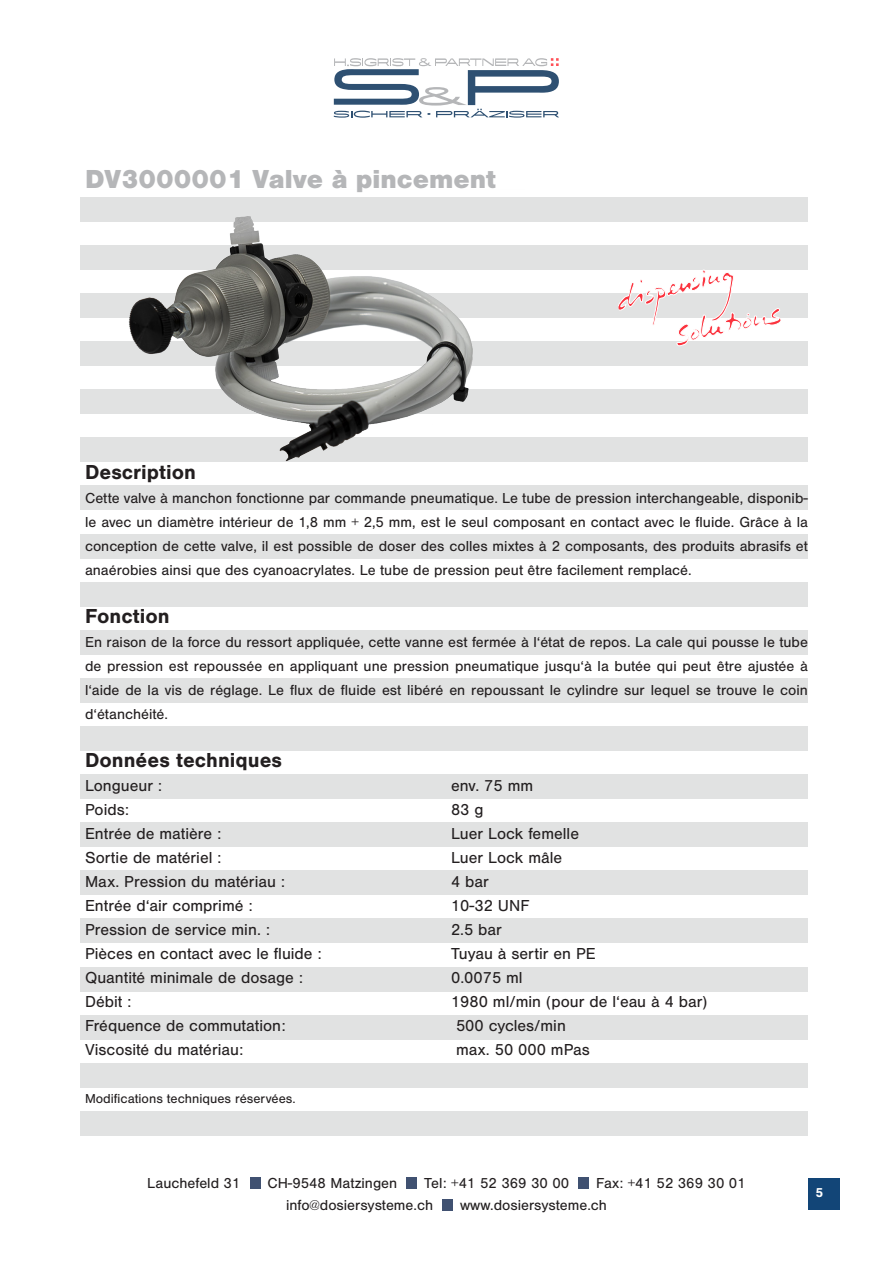
<style>
.page{position:relative;width:893px;height:1263px;background:#fff}
.page>*{position:absolute;margin:0;border:0;box-sizing:border-box;transform-origin:0 0}
.t1{font:900 27px "Nimbus San";color:#b5b6b8}
.t2{font:700 21px "Nimbus San";color:#231f20}
.t3{font:16.5px "Nimbus San";color:#231f20}
.t4{font:15px/24px "Nimbus San";color:#231f20;text-align:justify}
.t5{font:13.5px "Nimbus San";color:#231f20}
.t6{font:700 13.5px "Nimbus San";color:#fff}
</style>
<div class="page">
<div style="left:808px;top:1178px;width:31px;height:31px;background:#124577"></div>
<div style="left:250px;top:1178px;width:10px;height:11px;background:#405171"></div>
<div style="left:406px;top:1178px;width:11px;height:11px;background:#405171"></div>
<div style="left:442px;top:1199px;width:11px;height:11px;background:#405171"></div>
<div style="left:578px;top:1178px;width:10px;height:11px;background:#405171"></div>
<svg style="left:334px;top:58px;width:225px;height:60px"></svg>
<div style="left:81px;top:293px;width:727px;height:24px;background:#e1e2e2"></div>
<div style="left:81px;top:197px;width:727px;height:24px;background:#e1e2e2"></div>
<div style="left:81px;top:341px;width:727px;height:25px;background:#e1e2e2"></div>
<div style="left:81px;top:245px;width:727px;height:24px;background:#e1e2e2"></div>
<div style="left:81px;top:390px;width:727px;height:24px;background:#e1e2e2"></div>
<div style="left:81px;top:438px;width:727px;height:24px;background:#e1e2e2"></div>
<div style="left:81px;top:486px;width:727px;height:24px;background:#e1e2e2"></div>
<div style="left:81px;top:534px;width:727px;height:24px;background:#e1e2e2"></div>
<div style="left:81px;top:582px;width:727px;height:24px;background:#e1e2e2"></div>
<div style="left:81px;top:630px;width:727px;height:24px;background:#e1e2e2"></div>
<div style="left:81px;top:678px;width:727px;height:24px;background:#e1e2e2"></div>
<div style="left:81px;top:726px;width:727px;height:24px;background:#e1e2e2"></div>
<div style="left:81px;top:774px;width:727px;height:25px;background:#e1e2e2"></div>
<div style="left:81px;top:823px;width:727px;height:24px;background:#e1e2e2"></div>
<div style="left:81px;top:871px;width:727px;height:24px;background:#e1e2e2"></div>
<div style="left:81px;top:919px;width:727px;height:24px;background:#e1e2e2"></div>
<div style="left:81px;top:967px;width:727px;height:24px;background:#e1e2e2"></div>
<div style="left:81px;top:1015px;width:727px;height:24px;background:#e1e2e2"></div>
<div style="left:81px;top:1063px;width:727px;height:24px;background:#e1e2e2"></div>
<div style="left:81px;top:1111px;width:727px;height:24px;background:#e1e2e2"></div>
<img style="left:94px;top:216px;width:431px;height:246px">
<svg style="left:618px;top:269px;width:163px;height:77px"></svg>
<p class="t1" style="left:85px;top:164px;width:412px">DV3000001 Valve à pincement</p>
<p class="t2" style="left:85px;top:460px;width:113px">Description</p>
<p class="t4" style="left:85px;top:486px;width:724px">Cette valve à manchon fonctionne par commande pneumatique. Le tube de pression interchangeable, disponib&shy;le avec un diamètre intérieur de 1,8 mm + 2,5 mm, est le seul composant en contact avec le fluide. Grâce à la conception de cette valve, il est possible de doser des colles mixtes à 2 composants, des produits abrasifs et anaérobies ainsi que des cyanoacrylates. Le tube de pression peut être facilement remplacé.</p>
<p class="t2" style="left:85px;top:604px;width:86px">Fonction</p>
<p class="t4" style="left:85px;top:630px;width:724px">En raison de la force du ressort appliquée, cette vanne est fermée à l‘état de repos. La cale qui pousse le tube de pression est repoussée en appliquant une pression pneumatique jusqu‘à la butée qui peut être ajustée à l‘aide de la vis de réglage. Le flux de fluide est libéré en repoussant le cylindre sur lequel se trouve le coin d‘étanchéité.</p>
<p class="t2" style="left:85px;top:748px;width:199px">Données techniques</p>
<p class="t3" style="left:85px;top:776px;width:79px">Longueur :</p>
<p class="t3" style="left:451px;top:776px;width:84px">env. 75 mm</p>
<p class="t3" style="left:85px;top:800px;width:46px">Poids:</p>
<p class="t3" style="left:451px;top:800px;width:34px">83 g</p>
<p class="t3" style="left:85px;top:824px;width:138px">Entrée de matière :</p>
<p class="t3" style="left:451px;top:824px;width:129px">Luer Lock femelle</p>
<p class="t3" style="left:85px;top:848px;width:138px">Sortie de matériel :</p>
<p class="t3" style="left:451px;top:848px;width:113px">Luer Lock mâle</p>
<p class="t3" style="left:85px;top:872px;width:201px">Max. Pression du matériau :</p>
<p class="t3" style="left:451px;top:872px;width:39px">4 bar</p>
<p class="t3" style="left:85px;top:896px;width:169px">Entrée d‘air comprimé :</p>
<p class="t3" style="left:451px;top:896px;width:80px">10-32 UNF</p>
<p class="t3" style="left:85px;top:920px;width:186px">Pression de service min. :</p>
<p class="t3" style="left:451px;top:920px;width:52px">2.5 bar</p>
<p class="t3" style="left:85px;top:944px;width:238px">Pièces en contact avec le fluide :</p>
<p class="t3" style="left:451px;top:944px;width:146px">Tuyau à sertir en PE</p>
<p class="t3" style="left:85px;top:968px;width:219px">Quantité minimale de dosage :</p>
<p class="t3" style="left:451px;top:968px;width:73px">0.0075 ml</p>
<p class="t3" style="left:85px;top:992px;width:48px">Débit :</p>
<p class="t3" style="left:451px;top:992px;width:258px">1980 ml/min (pour de l‘eau à 4 bar)</p>
<p class="t3" style="left:85px;top:1016px;width:202px">Fréquence de commutation:</p>
<p class="t3" style="left:456px;top:1016px;width:111px">500 cycles/min</p>
<p class="t3" style="left:85px;top:1040px;width:160px">Viscosité du matériau:</p>
<p class="t3" style="left:456px;top:1040px;width:135px">max. 50 000 mPas</p>
<p class="t5" style="left:85px;top:1091px;width:212px">Modifications techniques réservées.</p>
<p class="t4" style="left:147px;top:1171px;width:95px">Lauchefeld 31</p>
<p class="t4" style="left:267px;top:1171px;width:131px">CH-9548 Matzingen</p>
<p class="t4" style="left:424px;top:1171px;width:146px">Tel: +41 52 369 30 00</p>
<p class="t4" style="left:596px;top:1171px;width:151px">Fax: +41 52 369 30 01</p>
<p class="t4" style="left:286px;top:1193px;width:149px">info@dosiersysteme.ch</p>
<p class="t4" style="left:460px;top:1193px;width:148px">www.dosiersysteme.ch</p>
<p class="t6" style="left:815px;top:1185px;width:9px">5</p>
</div>
